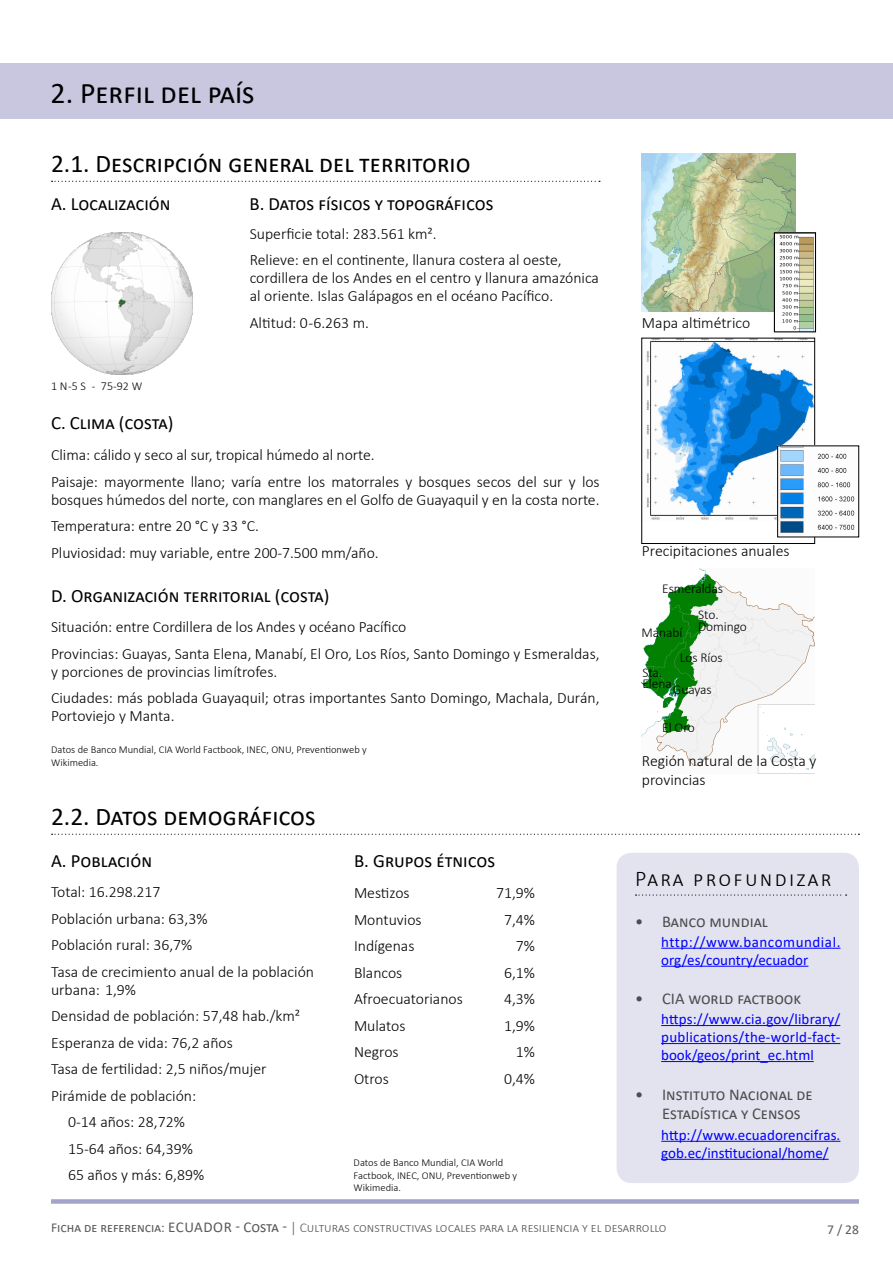
<style>
.page{position:relative;width:893px;height:1263px;background:#fff}
.page>*{position:absolute;margin:0;border:0;box-sizing:border-box;transform-origin:0 0}
.t1{font:30px "Calibri";color:#000}
.t2{font:25.5px "Calibri";color:#000}
.t3{font:300 22.5px "Calibri";letter-spacing:.1em;color:#000}
.t4{font:18.75px "Calibri";color:#000}
.t5{font:16.5px/19.8px "Calibri";color:#4d4d4f}
.t6{font:300 15.75px/26.5px "Calibri";color:#000}
.t7{font:15px/18px "Calibri";letter-spacing:.01em;color:#00f}
.t8{font:300 13.5px "Calibri";color:#58595b}
.t9{font:300 13.5px/11.7px "Calibri";letter-spacing:-.005em;color:#000}
.t10{font:13.5px "Calibri";color:#58595b}
.t11{font:300 12px "Calibri";color:#000}
.t12{font:300 10.5px/12.6px "Calibri";color:#000}
.s1{font-weight:400}
.s2{font-weight:400;font-size:15px}
</style>
<div class="page">
<div style="left:51px;top:1199px;width:808px;height:5px;background:#a4a3ca"></div>
<div style="left:0;top:64px;width:893px;height:55px;background:#c8c7df"></div>
<svg style="left:52px;top:181px;width:548px;height:1px"></svg>
<svg style="left:52px;top:834px;width:807px;height:1px"></svg>
<div style="left:617px;top:853px;width:242px;height:330px;background:#e3e3ef;border-radius:15px"></div>
<svg style="left:636px;top:894px;width:211px;height:2px"></svg>
<hr style="left:661px;top:948px;width:179px;height:1px;background:#00f">
<hr style="left:661px;top:966px;width:147px;height:1px;background:#00f">
<hr style="left:661px;top:1025px;width:179px;height:1px;background:#00f">
<hr style="left:661px;top:1043px;width:179px;height:1px;background:#00f">
<hr style="left:661px;top:1061px;width:153px;height:1px;background:#00f">
<hr style="left:661px;top:1141px;width:179px;height:1px;background:#00f">
<hr style="left:661px;top:1159px;width:168px;height:1px;background:#00f">
<img style="left:51px;top:233px;width:141px;height:141px">
<img style="left:642px;top:153px;width:154px;height:158px">
<img style="left:776px;top:234px;width:38px;height:96px">
<div style="left:774px;top:232px;width:42px;height:100px;border:1px solid #000"></div>
<img style="left:646px;top:340px;width:167px;height:180px">
<div style="left:641px;top:338px;width:174px;height:206px;border:1px solid #000"></div>
<img style="left:779px;top:448px;width:76px;height:87px">
<img style="left:642px;top:569px;width:172px;height:205px">
<h1 class="t1" style="left:50px;top:72px;width:206px">2. Perfil del país</h1>
<h2 class="t2" style="left:51px;top:146px;width:421px">2.1. Descripción general del territorio</h2>
<p class="t4" style="left:51px;top:190px;width:121px">A. Localización</p>
<p class="t4" style="left:249px;top:190px;width:245px">B. Datos físicos y topográficos</p>
<p class="t11" style="left:51px;top:378px;width:93px">1 N -5 S - 75-92 W</p>
<p class="t4" style="left:51px;top:410px;width:124px">C. Clima (costa)</p>
<p class="t6" style="left:250px;top:220px;width:314px">Superficie total: 283.561 km².<br>Relieve: en el continente, llanura costera al oeste,</p>
<p class="t6" style="left:250px;top:269px;width:351px;line-height:18px">cordillera de los Andes en el centro y llanura amazónica al oriente. Islas Galápagos en el océano Pacífico.</p>
<p class="t6" style="left:250px;top:309px;width:121px">Altitud: 0 -6.263 m.</p>
<p class="t6" style="left:51px;top:441px;width:550px">Clima: cálido y seco al sur, tropical húmedo al norte.<br>Paisaje: mayormente llano; varía entre los matorrales y bosques secos del sur y los</p>
<p class="t6" style="left:51px;top:486px;width:550px">bosques húmedos del norte, con manglares en el Golfo de Guayaquil y en la costa norte.<br>Temperatura: entre 20 °C y 33 °C.<br>Pluviosidad: muy variable, entre 200-7.500 mm/año.</p>
<p class="t4" style="left:51px;top:583px;width:280px">D. Organización territorial (costa)</p>
<p class="t6" style="left:51px;top:614px;width:550px">Situación: entre Cordillera de los Andes y océano Pacífico<br>Provincias: Guayas, Santa Elena, Manabí, El Oro, Los Ríos, Santo Domingo y Esmeraldas,</p>
<p class="t6" style="left:51px;top:658px;width:550px">y porciones de provincias limítrofes.<br>Ciudades: más poblada Guayaquil; otras importantes Santo Domingo, Machala, Durán,</p>
<p class="t6" style="left:51px;top:703px;width:125px">Portoviejo y Manta.</p>
<p class="t12" style="left:51px;top:743px;width:317px">Datos de Banco Mundial, CIA World Factbook, INEC, ONU, Preventionweb y<br>Wikimedia.</p>
<h2 class="t2" style="left:51px;top:799px;width:266px">2.2. Datos demográficos</h2>
<p class="t4" style="left:51px;top:847px;width:103px">A. Población</p>
<p class="t6" style="left:51px;top:878px;width:265px">Total: 16.298.217<br>Población urbana: 63,3%<br>Población rural: 36,7%<br>Tasa de crecimiento anual de la población</p>
<p class="t6" style="left:51px;top:976px;width:86px">urbana: 1,9%</p>
<p class="t6" style="left:51px;top:1002px;width:251px">Densidad de población: 57,48 hab./km²</p>
<p class="t6" style="left:51px;top:1029px;width:183px">Esperanza de vida: 76,2 años</p>
<p class="t6" style="left:51px;top:1055px;width:217px">Tasa de fertilidad: 2,5 niños/mujer</p>
<p class="t6" style="left:51px;top:1082px;width:147px">Pirámide de población:</p>
<p class="t6" style="left:68px;top:1108px;width:118px">0-14 años: 28,72%</p>
<p class="t6" style="left:68px;top:1135px;width:126px">15-64 años: 64,39%</p>
<p class="t6" style="left:68px;top:1161px;width:138px">65 años y más: 6,89%</p>
<p class="t4" style="left:354px;top:847px;width:143px">B. Grupos étnicos</p>
<p class="t6" style="left:354px;top:880px;width:110px">Mestizos<br>Montuvios<br>Indígenas<br>Blancos<br>Afroecuatorianos<br>Mulatos<br>Negros<br>Otros</p>
<p class="t6" style="left:496px;top:880px;width:40px;text-align:right">71,9%<br>7,4%<br>7%<br>6,1%<br>4,3%<br>1,9%<br>1%<br>0,4%</p>
<p class="t12" style="left:354px;top:1156px;width:165px">Datos de Banco Mundial, CIA World<br>Factbook, INEC, ONU, Preventionweb y<br>Wikimedia.</p>
<p class="t6" style="left:642px;top:310px;width:110px">Mapa altimétrico</p>
<p class="t6" style="left:642px;top:537px;width:149px">Precipitaciones anuales</p>
<p class="t9" style="left:662px;top:583px;width:62px">Esmeraldas</p>
<p class="t9" style="left:641px;top:627px;width:42px">Manabí</p>
<p class="t9" style="left:698px;top:609px;width:50px">Sto.<br>Domingo</p>
<p class="t9" style="left:680px;top:652px;width:44px">Los Ríos</p>
<p class="t9" style="left:642px;top:666px;width:31px">Sta.<br>Elena</p>
<p class="t9" style="left:673px;top:684px;width:40px">Guayas</p>
<p class="t9" style="left:662px;top:721px;width:34px">El Oro</p>
<p class="t6" style="left:642px;top:751px;width:176px;line-height:18.9px">Región natural de la Costa y provincias</p>
<h3 class="t3" style="left:635px;top:864px;width:198px">Para profundizar</h3>
<p class="t5" style="left:635px;top:911px;width:134px">• Banco mundial</p>
<p class="t7" style="left:661px;top:932px;width:181px">http://www.bancomundial. org/es/country/ecuador</p>
<p class="t5" style="left:635px;top:988px;width:168px">• CIA world factbook</p>
<p class="t7" style="left:661px;top:1009px;width:181px;text-align:justify">https://www.cia.gov/library/ publications/the-world-fact&shy;book/geos/print_ec.html</p>
<p class="t5" style="left:662px;top:1084px;width:152px;text-indent:-27px">• Instituto Nacional de<br>Estadística y Censos</p>
<p class="t7" style="left:661px;top:1125px;width:181px">http://www.ecuadorencifras. gob.ec/institucional/home/</p>
<p class="t8" style="left:51px;top:1219px;width:617px"><span class="s1">Ficha de referencia:</span> <span class="s2">ECUADOR - Costa -</span> │ Culturas constructivas locales para la resiliencia y el desarrollo</p>
<p class="t10" style="left:827px;top:1220px;width:33px">7 / 28</p>
</div>
